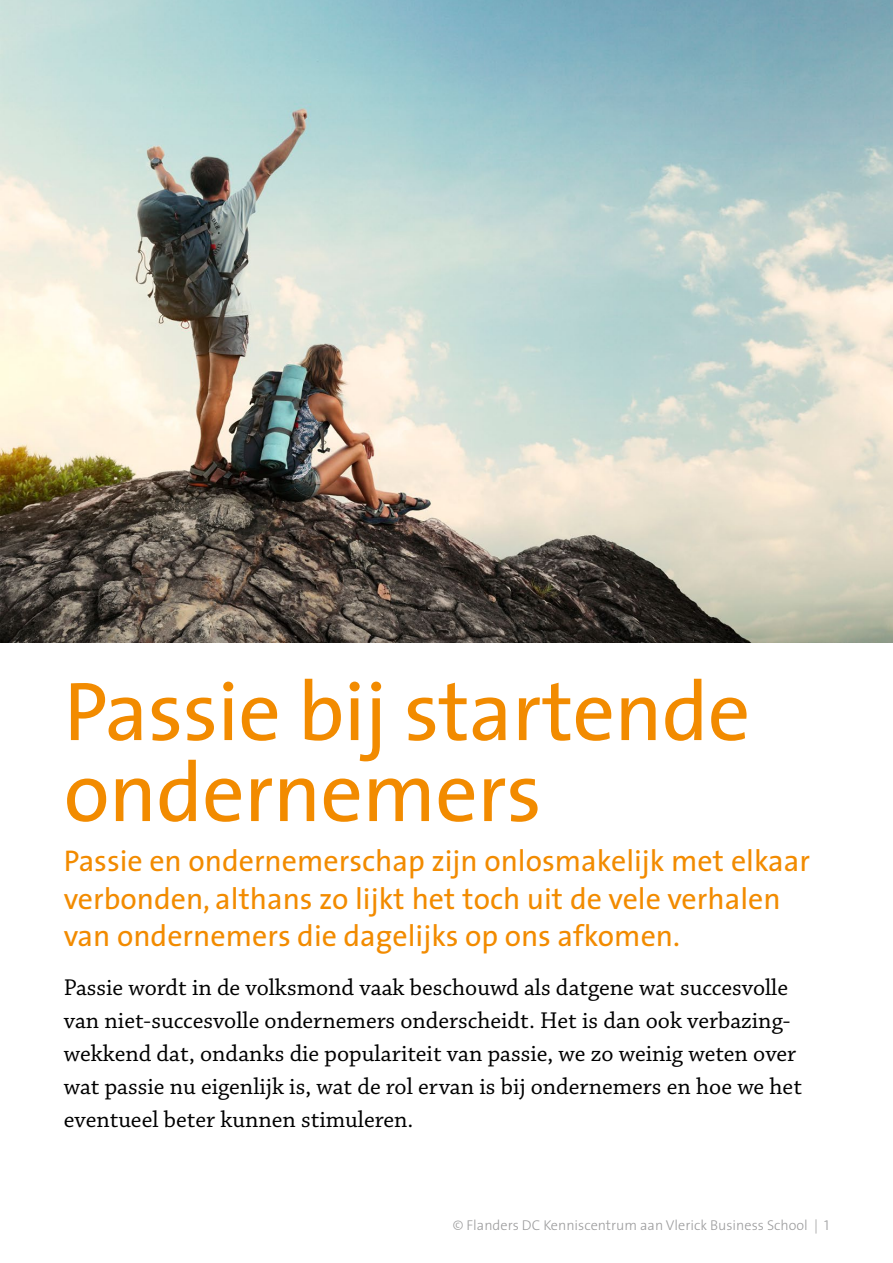
<style>
.page{position:relative;width:893px;height:1263px;background:#fff}
.page>*{position:absolute;margin:0;border:0;box-sizing:border-box;transform-origin:0 0}
.t1{font:84px/81px "The Sans";letter-spacing:-.01em;color:#f28b00}
.t2{font:30px/37.5px "The Sans";color:#f28b00}
.t3{font:24px/33px "Chaparral Pro";color:#000}
.t4{font:300 14.25px "The Sans";color:#9c9c9d}
.s1{font-family:"The Sans Light Caps";font-weight:400}
</style>
<div class="page">
<img style="left:0;top:0;width:893px;height:643px">
<h1 class="t1" style="left:64px;top:669px;width:688px">Passie bij startende ondernemers</h1>
<p class="t2" style="left:64px;top:841px;width:748px">Passie en ondernemerschap zijn onlosmakelijk met elkaar verbonden, althans zo lijkt het toch uit de vele verhalen van ondernemers die dagelijks op ons afkomen.</p>
<p class="t3" style="left:64px;top:972px;width:740px">Passie wordt in de volksmond vaak beschouwd als datgene wat succesvolle van niet-succesvolle ondernemers onderscheidt. Het is dan ook verbazing&shy;wekkend dat, ondanks die populariteit van passie, we zo weinig weten over wat passie nu eigenlijk is, wat de rol ervan is bij ondernemers en hoe we het eventueel beter kunnen stimuleren.</p>
<p class="t4" style="left:453px;top:1213px;width:378px">© Flanders DC Kenniscentrum aan Vlerick Business School | <span class="s1">1</span></p>
</div>
